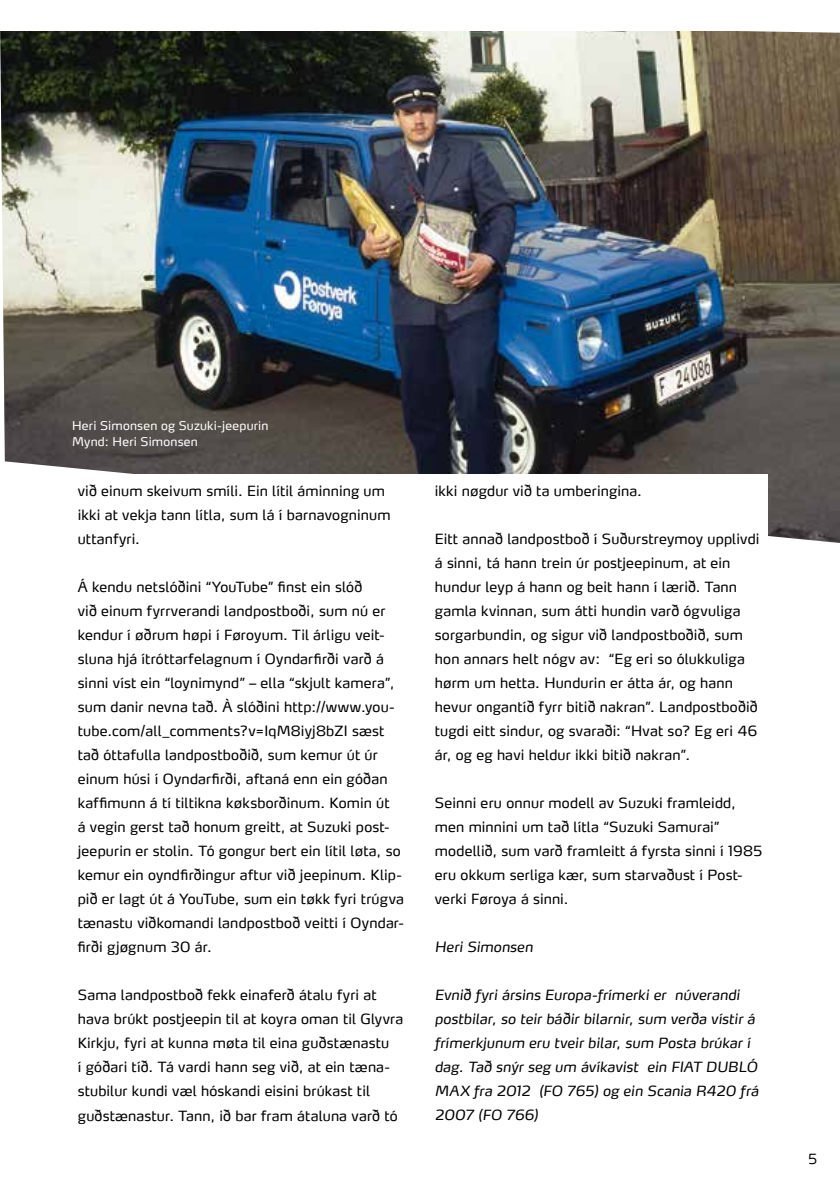
<style>
.page{position:relative;width:840px;height:1191px;background:#fff}
.page>*{position:absolute;margin:0;border:0;box-sizing:border-box;transform-origin:0 0}
.t1{font:14px/24px "Max LF";letter-spacing:.015em;color:#000}
.t2{font:italic 14px/24px "Max LF";letter-spacing:.01em;color:#000}
.t3{font:300 14px "Max LF";color:#000}
.t4{font:12px/16px "Max LF";letter-spacing:.02em;color:#fff}
</style>
<div class="page">
<img style="left:0;top:31px;width:839px;height:512px">
<div style="left:72px;top:474px;width:695px;height:657px;background:#fff"></div>
<p class="t4" style="left:72px;top:417px;width:198px">Heri Simonsen og Suzuki-jeepurin<br>Mynd: Heri Simonsen</p>
<p class="t1" style="left:78px;top:479px;width:314px">við einum skeivum smíli. Ein lítil áminning um ikki at vekja tann lítla, sum lá í barnavogninum uttanfyri.</p>
<p class="t1" style="left:78px;top:575px;width:327px">Á kendu netslóðini “YouTube” finst ein slóð<br>við einum fyrrverandi landpostboði, sum nú er kendur í øðrum høpi í Føroyum. Til árligu veit&shy;sluna hjá ítróttarfelagnum í Oyndarfirði varð á sinni víst ein “loynimynd” – ella “skjult kamera”, sum danir nevna tað. À slóðini http://www.you&shy;tube.com/all_comments?v=IqM8iyj8bZI sæst tað óttafulla landpostboðið, sum kemur út úr einum húsi í Oyndarfirði, aftaná enn ein góðan kaffimunn á tí tiltikna køksborðinum. Komin út<br>á vegin gerst tað honum greitt, at Suzuki post&shy;jeepurin er stolin. Tó gongur bert ein lítil løta, so kemur ein oyndfirðingur aftur við jeepinum. Klip&shy;pið er lagt út á YouTube, sum ein tøkk fyri trúgva tænastu viðkomandi landpostboð veitti í Oyndar&shy;firði gjøgnum 30 ár.</p>
<p class="t1" style="left:78px;top:983px;width:327px">Sama landpostboð fekk einaferð átalu fyri at hava brúkt postjeepin til at koyra oman til Glyvra Kirkju, fyri at kunna møta til eina guðstænastu<br>í góðari tíð. Tá vardi hann seg við, at ein tæna&shy;stubilur kundi væl hóskandi eisini brúkast til guðstænastur. Tann, ið bar fram átaluna varð tó</p>
<p class="t1" style="left:434px;top:479px;width:208px">ikki nøgdur við ta umberingina.</p>
<p class="t1" style="left:434px;top:527px;width:326px">Eitt annað landpostboð í Suðurstreymoy upplivdi á sinni, tá hann trein úr postjeepinum, at ein hundur leyp á hann og beit hann í lærið. Tann gamla kvinnan, sum átti hundin varð ógvuliga sorgarbundin, og sigur við landpostboðið, sum hon annars helt nógv av: “Eg eri so ólukkuliga hørm um hetta. Hundurin er átta ár, og hann hevur ongantíð fyrr bitið nakran”. Landpostboðið tugdi eitt sindur, og svaraði: “Hvat so? Eg eri 46 ár, og eg havi heldur ikki bitið nakran”.</p>
<p class="t1" style="left:434px;top:791px;width:329px">Seinni eru onnur modell av Suzuki framleidd, men minnini um tað lítla “Suzuki Samurai” modellið, sum varð framleitt á fyrsta sinni í 1985 eru okkum serliga kær, sum starvaðust í Post&shy;verki Føroya á sinni.</p>
<p class="t2" style="left:434px;top:935px;width:99px">Heri Simonsen</p>
<p class="t2" style="left:434px;top:983px;width:325px">Evnið fyri ársins Europa-frímerki er núverandi postbilar, so teir báðir bilarnir, sum verða vístir á frímerkjunum eru tveir bilar, sum Posta brúkar í dag. Tað snýr seg um ávíkavist ein FIAT DUBLÓ MAX fra 2012 (FO 765) og ein Scania R420 frá 2007 (FO 766)</p>
<p class="t3" style="left:808px;top:1150px;width:10px">5</p>
</div>
